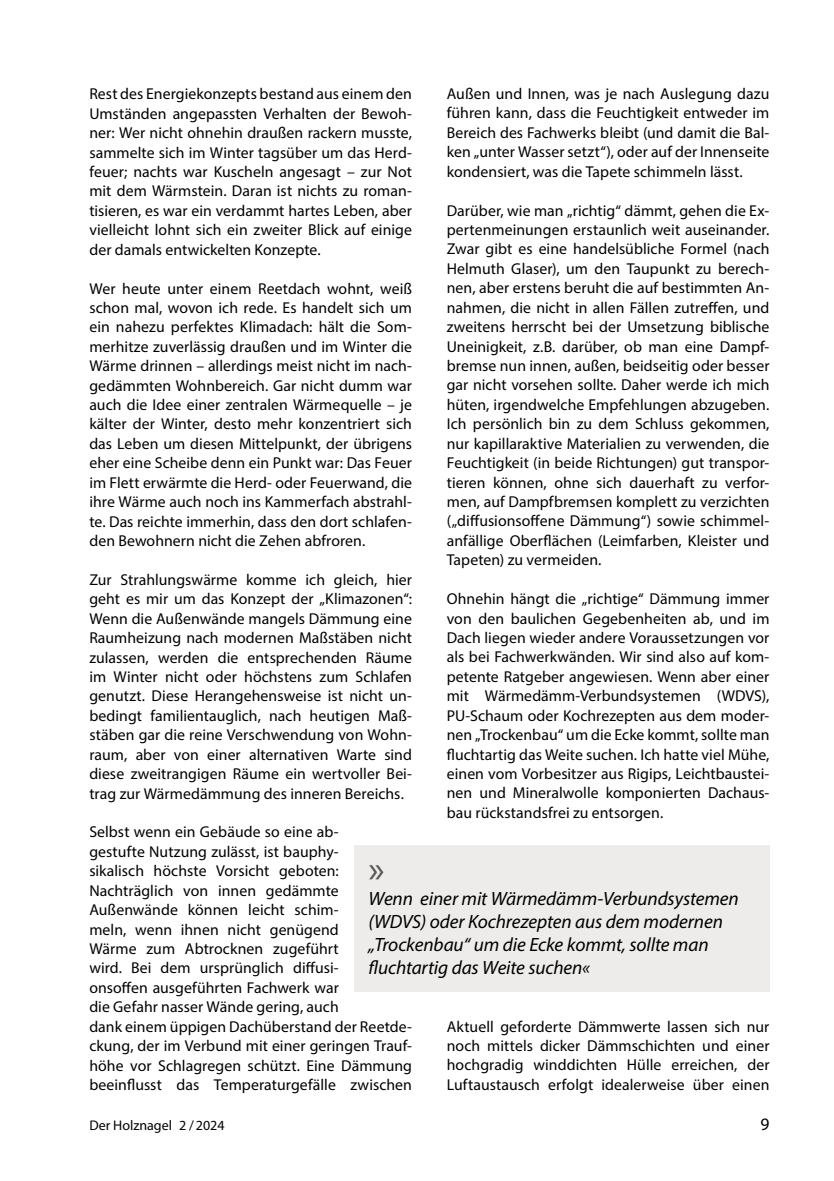
<style>
.page{position:relative;width:834px;height:1181px;background:#fff}
.page>*{position:absolute;margin:0;border:0;box-sizing:border-box;transform-origin:0 0}
.t1{font:38.5px "Myriad Pro";color:#575756}
.t2{font:italic 19.25px/23.1px "Myriad Pro";letter-spacing:-.005em;color:#000}
.t3{font:17.5px "Myriad Pro";color:#000}
.t4{font:15.75px/19.4px "Myriad Pro";letter-spacing:.005em;color:#000;text-align:justify}
.t5{font:14px "Myriad Pro";color:#000}
</style>
<div class="page">
<div style="left:353px;top:845px;width:416px;height:147px;background:#edeceb"></div>
<p class="t4" style="left:446px;top:84px;width:324px">Außen und Innen, was je nach Auslegung dazu führen kann, dass die Feuchtigkeit entweder im Bereich des Fachwerks bleibt (und damit die Bal&shy;ken „unter Wasser setzt“), oder auf der Innenseite kondensiert, was die Tapete schimmeln lässt.</p>
<p class="t4" style="left:446px;top:200px;width:324px">Darüber, wie man „richtig“ dämmt, gehen die Ex&shy;pertenmeinungen erstaunlich weit auseinander.<br>Zwar gibt es eine handelsübliche Formel (nach Helmuth Glaser), um den Taupunkt zu berech&shy;nen, aber erstens beruht die auf bestimmten An&shy;nahmen, die nicht in allen Fällen zutreffen, und zweitens herrscht bei der Umsetzung biblische Uneinigkeit, z.B. darüber, ob man eine Dampf&shy;bremse nun innen, außen, beidseitig oder besser gar nicht vorsehen sollte. Daher werde ich mich hüten, irgendwelche Empfehlungen abzugeben.<br>Ich persönlich bin zu dem Schluss gekommen, nur kapillaraktive Materialien zu verwenden, die Feuchtigkeit (in beide Richtungen) gut transpor&shy;tieren können, ohne sich dauerhaft zu verfor&shy;men, auf Dampfbremsen komplett zu verzichten („diffusionsoffene Dämmung“) sowie schimmel&shy;anfällige Oberflächen (Leimfarben, Kleister und Tapeten) zu vermeiden.</p>
<p class="t4" style="left:446px;top:589px;width:324px">Ohnehin hängt die „richtige“ Dämmung immer von den baulichen Gegebenheiten ab, und im Dach liegen wieder andere Voraussetzungen vor als bei Fachwerkwänden. Wir sind also auf kom&shy;petente Ratgeber angewiesen. Wenn aber einer mit Wärmedämm-Verbundsystemen (WDVS), PU-Schaum oder Kochrezepten aus dem moder&shy;nen „Trockenbau“ um die Ecke kommt, sollte man fluchtartig das Weite suchen. Ich hatte viel Mühe, einen vom Vorbesitzer aus Rigips, Leichtbaustei&shy;nen und Mineralwolle komponierten Dachaus&shy;bau rückstandsfrei zu entsorgen.</p>
<p class="t4" style="left:89px;top:84px;width:324px">Rest des Energiekonzepts bestand aus einem den Umständen angepassten Verhalten der Bewoh&shy;ner: Wer nicht ohnehin draußen rackern musste, sammelte sich im Winter tagsüber um das Herd&shy;feuer; nachts war Kuscheln angesagt – zur Not mit dem Wärmstein. Daran ist nichts zu roman&shy;tisieren, es war ein verdammt hartes Leben, aber vielleicht lohnt sich ein zweiter Blick auf einige der damals entwickelten Konzepte.</p>
<p class="t4" style="left:89px;top:278px;width:324px">Wer heute unter einem Reetdach wohnt, weiß schon mal, wovon ich rede. Es handelt sich um ein nahezu perfektes Klimadach: hält die Som&shy;merhitze zuverlässig draußen und im Winter die Wärme drinnen – allerdings meist nicht im nach&shy;gedämmten Wohnbereich. Gar nicht dumm war auch die Idee einer zentralen Wärmequelle – je kälter der Winter, desto mehr konzentriert sich das Leben um diesen Mittelpunkt, der übrigens eher eine Scheibe denn ein Punkt war: Das Feuer im Flett erwärmte die Herd- oder Feuerwand, die ihre Wärme auch noch ins Kammerfach abstrahl&shy;te. Das reichte immerhin, dass den dort schlafen&shy;den Bewohnern nicht die Zehen abfroren.</p>
<p class="t4" style="left:89px;top:569px;width:324px">Zur Strahlungswärme komme ich gleich, hier geht es mir um das Konzept der „Klimazonen“:<br>Wenn die Außenwände mangels Dämmung eine Raumheizung nach modernen Maßstäben nicht zulassen, werden die entsprechenden Räume im Winter nicht oder höchstens zum Schlafen genutzt. Diese Herangehensweise ist nicht un&shy;bedingt familientauglich, nach heutigen Maß&shy;stäben gar die reine Verschwendung von Wohn&shy;raum, aber von einer alternativen Warte sind diese zweitrangigen Räume ein wertvoller Bei&shy;trag zur Wärmedämmung des inneren Bereichs.</p>
<p class="t4" style="left:89px;top:822px;width:324px;text-align:left">Selbst wenn ein Gebäude so eine ab-<br>gestufte Nutzung zulässt, ist bauphy-<br>sikalisch höchste Vorsicht geboten:<br>Nachträglich von innen gedämmte Außenwände können leicht schim-<br>meln, wenn ihnen nicht genügend<br>Wärme zum Abtrocknen zugeführt<br>wird. Bei dem ursprünglich diffusi-<br>onsoffen ausgeführten Fachwerk war<br>die Gefahr nasser Wände gering, auch<br>dank einem üppigen Dachüberstand der Reetde&shy;ckung, der im Verbund mit einer geringen Trauf&shy;höhe vor Schlagregen schützt. Eine Dämmung beeinflusst das Temperaturgefälle zwischen</p>
<h1 class="t1" style="left:368px;top:845px;width:18px">»</h1>
<p class="t2" style="left:368px;top:886px;width:372px">Wenn einer mit Wärmedämm-Verbundsystemen (WDVS) oder Kochrezepten aus dem modernen „Trockenbau“ um die Ecke kommt, sollte man fluchtartig das Weite suchen«</p>
<p class="t4" style="left:446px;top:1016px;width:324px">Aktuell geforderte Dämmwerte lassen sich nur noch mittels dicker Dämmschichten und einer hochgradig winddichten Hülle erreichen, der Luftaustausch erfolgt idealerweise über einen</p>
<p class="t5" style="left:89px;top:1116px;width:137px">Der Holznagel 2 /2024</p>
<p class="t3" style="left:760px;top:1113px;width:10px">9</p>
</div>
